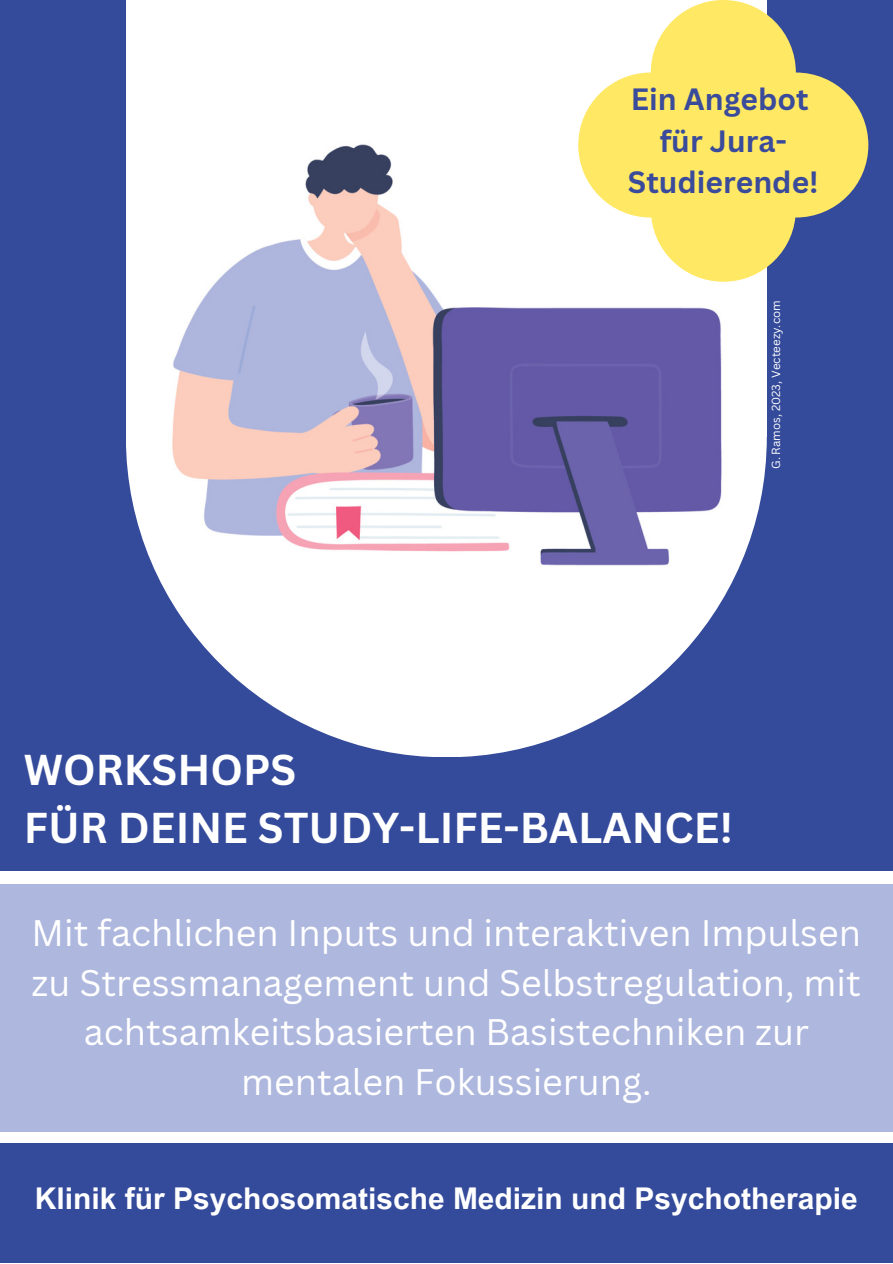
<style>
.page{position:relative;width:893px;height:1264px;background:#fff}
.page>*{position:absolute;margin:0;border:0;box-sizing:border-box;transform-origin:0 0}
.t1{font:700 42px "Canva Sans";color:#fff}
.t2{font:36px/49.5px "Canva Sans";color:#fff;text-align:center}
.t3{font:700 30px "Arial MT Pro";color:#fff}
.t4{font:700 30px/41.5px "Canva Sans";color:#3a4b9b;text-align:center}
.t5{font:11.55px "Canva Sans";color:#fff}
</style>
<div class="page">
<div style="left:0;top:0;width:892px;height:1262px;background:#344a9a"></div>
<div style="left:126px;top:116px;width:640px;height:641px;background:#fff;border-radius:50%"></div>
<div style="left:126px;top:0;width:640px;height:437px;background:#fff"></div>
<img style="left:172px;top:144px;width:550px;height:422px">
<div style="left:650px;top:0;width:145px;height:145px;background:#ffe863;border-radius:50%"></div>
<div style="left:723px;top:72px;width:145px;height:145px;background:#ffe863;border-radius:50%"></div>
<div style="left:578px;top:72px;width:145px;height:145px;background:#ffe863;border-radius:50%"></div>
<div style="left:650px;top:137px;width:145px;height:145px;background:#ffe863;border-radius:50%"></div>
<div style="left:0;top:871px;width:892px;height:272px;background:#fff"></div>
<div style="left:0;top:884px;width:892px;height:247px;background:#aeb7dd"></div>
<p class="t4" style="left:630px;top:77px;width:179px">Ein Angebot</p>
<p class="t4" style="left:628px;top:119px;width:192px">für Jura-<br>Studierende!</p>
<p class="t5" style="left:767px;top:469px;width:170px;rotate:-90deg">G. Ramos, 2023, Vecteezy.com</p>
<p class="t1" style="left:24px;top:740px;width:274px">WORKSHOPS</p>
<p class="t1" style="left:24px;top:798px;width:710px">FÜR DEINE STUDY-LIFE-BALANCE!</p>
<p class="t2" style="left:32px;top:907px;width:830px">Mit fachlichen Inputs und interaktiven Impulsen zu Stressmanagement und Selbstregulation, mit achtsamkeitsbasierten Basistechniken zur mentalen Fokussierung.</p>
<p class="t3" style="left:35px;top:1187px;width:824px">Klinik für Psychosomatische Medizin und Psychotherapie</p>
</div>
